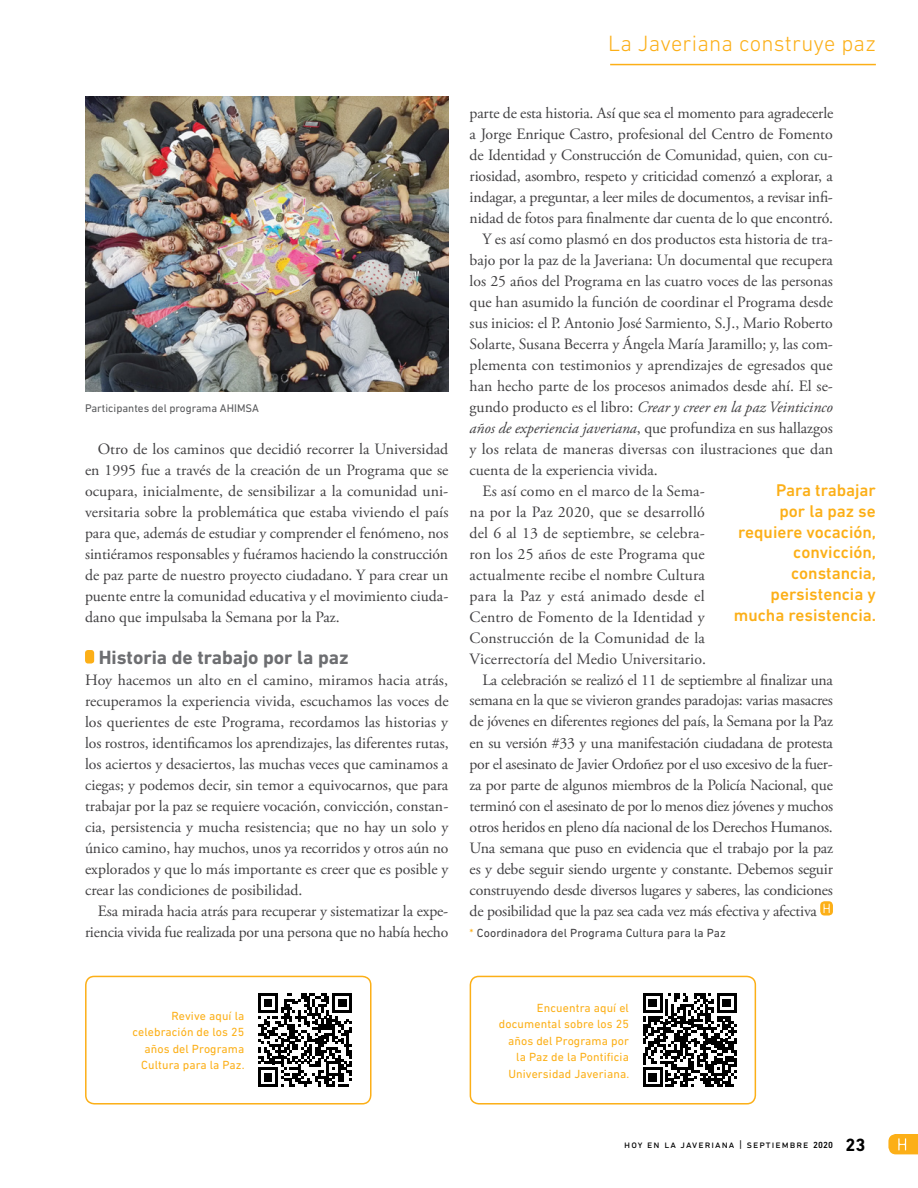
<style>
.page{position:relative;width:918px;height:1188px;background:#fff}
.page>*{position:absolute;margin:0;border:0;box-sizing:border-box;transform-origin:0 0}
.t1{font:300 22.5px "DIN Next LT Pro";letter-spacing:.01em;color:#fcaf17}
.t2{font:700 19.5px "DIN Next LT Pro";color:#6d6e71}
.t3{font:700 18px "DIN Next LT Pro";color:#000}
.t4{font:500 17.25px/21px "DIN Next LT Pro";color:#fcaf17;text-align:right}
.t5{font:15.75px/21px "Adobe Garamond Pro";letter-spacing:-.01em;color:#414042;text-align:justify}
.t6{font:15.75px "Adobe Garamond Pro";letter-spacing:.01em;color:#414042}
.t7{font:italic 15.75px "Adobe Garamond Pro";color:#414042}
.t8{font:15.75px "Adobe Garamond Pro";letter-spacing:.02em;color:#414042}
.t9{font:12px/16.5px "DIN Next LT Pro";letter-spacing:.01em;color:#fcaf17;text-align:right}
.t10{font:12px "DIN Next LT Pro";letter-spacing:.01em;color:#414042}
.t11{font:11.25px "DIN Next LT Pro";color:#58595b}
.t12{font:10.5px "DIN Next LT Pro";letter-spacing:.1em;color:#000}
.s1{font-style:normal}
.s2{font-style:italic}
.s3{color:#fcaf17}
.s4{font-weight:500;font-size:9px}
</style>
<div class="page">
<svg style="left:888px;top:1134px;width:30px;height:20px"></svg>
<hr style="left:610px;top:64px;width:266px;height:1px;background:#fcaf17">
<div style="left:85px;top:650px;width:9px;height:14px;background:#fcaf17;border-radius:3px"></div>
<svg style="left:820px;top:901px;width:13px;height:15px"></svg>
<svg style="left:824px;top:904px;width:6px;height:9px"></svg>
<div style="left:85px;top:976px;width:287px;height:129px;border:2px solid #fcaf17;border-radius:9px"></div>
<svg style="left:258px;top:993px;width:94px;height:94px"></svg>
<div style="left:470px;top:976px;width:286px;height:129px;border:2px solid #fcaf17;border-radius:9px"></div>
<svg style="left:643px;top:993px;width:94px;height:94px"></svg>
<img style="left:85px;top:97px;width:363px;height:294px">
<p class="t11" style="left:85px;top:401px;width:175px">Participantes del programa AHIMSA</p>
<p class="t5" style="left:85px;top:439px;width:365px;text-indent:13px">Otro de los caminos que decidió recorrer la Universidad en 1995 fue a través de la creación de un Programa que se ocupara, inicialmente, de sensibilizar a la comunidad uni&shy;versitaria sobre la problemática que estaba viviendo el país para que, además de estudiar y comprender el fenómeno, nos sintiéramos responsables y fuéramos haciendo la construcción de paz parte de nuestro proyecto ciudadano. Y para crear un puente entre la comunidad educativa y el movimiento ciuda&shy;dano que impulsaba la Semana por la Paz.</p>
<p class="t2" style="left:99px;top:645px;width:251px">Historia de trabajo por la paz</p>
<p class="t5" style="left:85px;top:670px;width:365px">Hoy hacemos un alto en el camino, miramos hacia atrás, recuperamos la experiencia vivida, escuchamos las voces de los querientes de este Programa, recordamos las historias y los rostros, identificamos los aprendizajes, las diferentes rutas, los aciertos y desaciertos, las muchas veces que caminamos a ciegas; y podemos decir, sin temor a equivocarnos, que para trabajar por la paz se requiere vocación, convicción, constan&shy;cia, persistencia y mucha resistencia; que no hay un solo y único camino, hay muchos, unos ya recorridos y otros aún no explorados y que lo más importante es creer que es posible y crear las condiciones de posibilidad.</p>
<p class="t5" style="left:85px;top:901px;width:365px;text-align:right">Esa mirada hacia atrás para recuperar y sistematizar la expe&shy;riencia vivida fue realizada por una persona que no había hecho</p>
<h1 class="t1" style="left:608px;top:31px;width:269px">La Javeriana construye paz</h1>
<p class="t5" style="left:470px;top:103px;width:365px">parte de esta historia. Así que sea el momento para agradecerle</p>
<p class="t5" style="left:470px;top:124px;width:365px">a Jorge Enrique Castro, profesional del Centro de Fomento</p>
<p class="t5" style="left:470px;top:145px;width:365px">de Identidad y Construcción de Comunidad, quien, con cu-</p>
<p class="t5" style="left:470px;top:166px;width:365px">riosidad, asombro, respeto y criticidad comenzó a explorar, a</p>
<p class="t5" style="left:470px;top:187px;width:365px">indagar, a preguntar, a leer miles de documentos, a revisar infi-</p>
<p class="t5" style="left:470px;top:208px;width:365px">nidad de fotos para finalmente dar cuenta de lo que encontró.</p>
<p class="t5" style="left:482px;top:229px;width:352px">Y es así como plasmó en dos productos esta historia de tra-</p>
<p class="t5" style="left:470px;top:250px;width:365px">bajo por la paz de la Javeriana: Un documental que recupera</p>
<p class="t5" style="left:470px;top:271px;width:365px">los 25 años del Programa en las cuatro voces de las personas</p>
<p class="t5" style="left:470px;top:292px;width:365px">que han asumido la función de coordinar el Programa desde</p>
<p class="t5" style="left:470px;top:313px;width:365px">sus inicios: el P. Antonio José Sarmiento, S.J., Mario Roberto</p>
<p class="t5" style="left:470px;top:334px;width:365px">Solarte, Susana Becerra y Ángela María Jaramillo; y, las com-</p>
<p class="t5" style="left:470px;top:355px;width:365px">plementa con testimonios y aprendizajes de egresados que</p>
<p class="t5" style="left:470px;top:376px;width:365px">han hecho parte de los procesos animados desde ahí. El se-</p>
<p class="t7" style="left:470px;top:397px;width:365px"><span class="s1">gundo producto es el libro:</span> Crear y creer en la paz Veinticinco</p>
<p class="t5" style="left:470px;top:418px;width:365px"><span class="s2">años de experiencia javeriana</span>, que profundiza en sus hallazgos</p>
<p class="t5" style="left:470px;top:439px;width:365px">y los relata de maneras diversas con ilustraciones que dan</p>
<p class="t5" style="left:470px;top:460px;width:190px">cuenta de la experiencia vivida.</p>
<p class="t6" style="left:482px;top:481px;width:224px">Es así como en el marco de la Sema-</p>
<p class="t6" style="left:470px;top:502px;width:237px">na por la Paz 2020, que se desarrolló</p>
<p class="t6" style="left:470px;top:523px;width:237px">del 6 al 13 de septiembre, se celebra-</p>
<p class="t6" style="left:470px;top:544px;width:237px">ron los 25 años de este Programa que</p>
<p class="t6" style="left:470px;top:565px;width:237px">actualmente recibe el nombre Cultura</p>
<p class="t8" style="left:470px;top:586px;width:237px">para la Paz y está animado desde el</p>
<p class="t6" style="left:470px;top:607px;width:237px">Centro de Fomento de la Identidad y</p>
<p class="t6" style="left:470px;top:628px;width:237px">Construcción de la Comunidad de la</p>
<p class="t6" style="left:470px;top:649px;width:238px">Vicerrectoría del Medio Universitario.</p>
<p class="t5" style="left:482px;top:670px;width:352px">La celebración se realizó el 11 de septiembre al finalizar una</p>
<p class="t5" style="left:470px;top:691px;width:365px">semana en la que se vivieron grandes paradojas: varias masacres</p>
<p class="t5" style="left:470px;top:712px;width:365px">de jóvenes en diferentes regiones del país, la Semana por la Paz</p>
<p class="t5" style="left:470px;top:733px;width:365px">en su versión #33 y una manifestación ciudadana de protesta</p>
<p class="t5" style="left:470px;top:754px;width:365px">por el asesinato de Javier Ordoñez por el uso excesivo de la fuer-</p>
<p class="t5" style="left:470px;top:775px;width:365px">za por parte de algunos miembros de la Policía Nacional, que</p>
<p class="t5" style="left:470px;top:796px;width:365px">terminó con el asesinato de por lo menos diez jóvenes y muchos</p>
<p class="t5" style="left:470px;top:817px;width:365px">otros heridos en pleno día nacional de los Derechos Humanos.</p>
<p class="t5" style="left:470px;top:838px;width:365px">Una semana que puso en evidencia que el trabajo por la paz</p>
<p class="t5" style="left:470px;top:859px;width:365px">es y debe seguir siendo urgente y constante. Debemos seguir</p>
<p class="t5" style="left:470px;top:880px;width:365px">construyendo desde diversos lugares y saberes, las condiciones</p>
<p class="t5" style="left:470px;top:901px;width:349px">de posibilidad que la paz sea cada vez más efectiva y afectiva</p>
<p class="t10" style="left:470px;top:926px;width:258px"><span class="s3">*</span> Coordinadora del Programa Cultura para la Paz</p>
<p class="t4" style="left:734px;top:479px;width:144px">Para trabajar<br>por la paz se requiere vocación, convicción, constancia, persistencia y mucha resistencia.</p>
<p class="t9" style="left:133px;top:1007px;width:114px">Revive aquí la celebración de los 25 años del Programa<br>Cultura para la Paz.</p>
<p class="t9" style="left:499px;top:999px;width:132px">Encuentra aquí el documental sobre los 25 años del Programa por la Paz de la Pontificia<br>Universidad Javeriana.</p>
<p class="t12" style="left:624px;top:1139px;width:210px">hoy en la javeriana | septiembre <span class="s4">2020</span></p>
<p class="t3" style="left:845px;top:1135px;width:22px">23</p>
</div>
